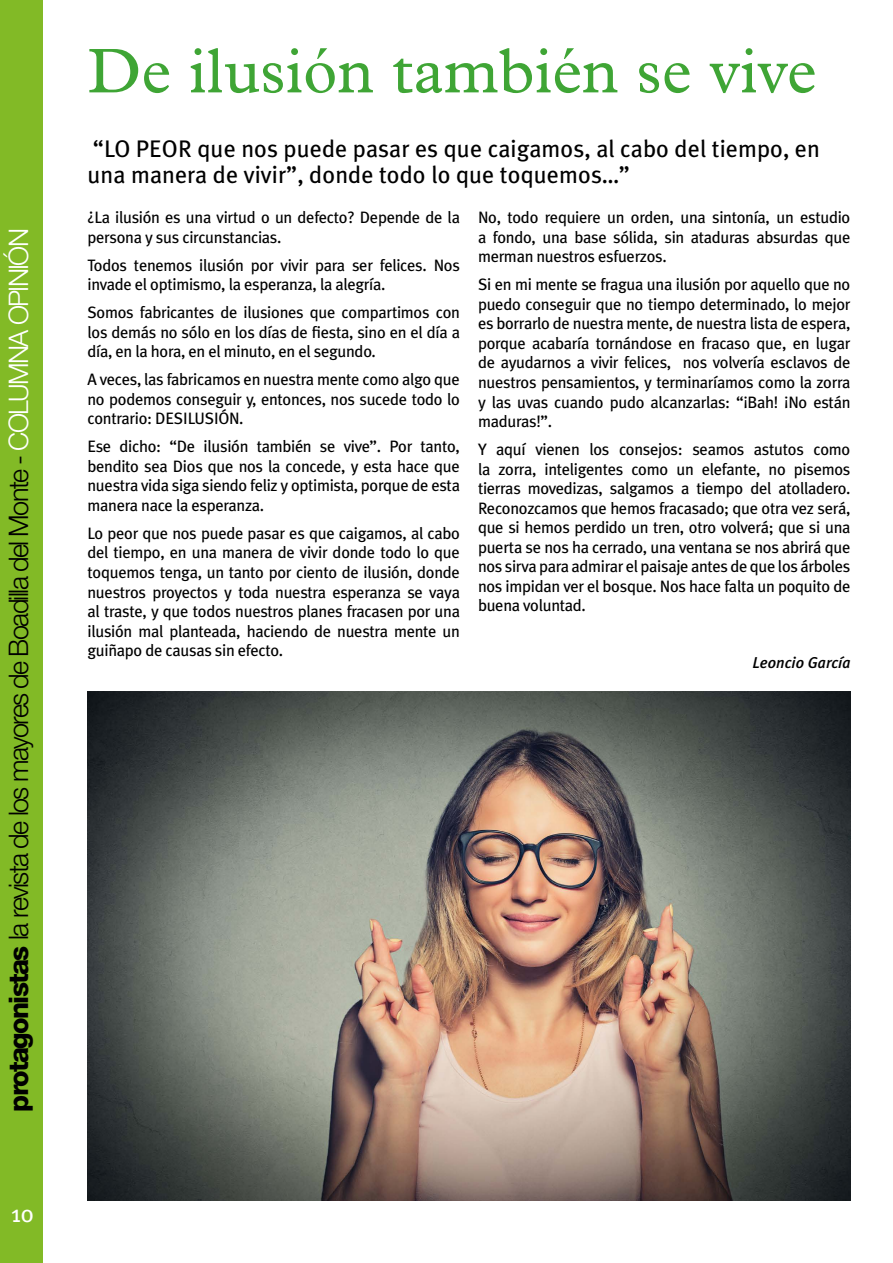
<style>
.page{position:relative;width:893px;height:1263px;background:#fff}
.page>*{position:absolute;margin:0;border:0;box-sizing:border-box;transform-origin:0 0}
.t1{font:63.6px "Plantin";color:#3fa535}
.t2{font:300 27px "Helvetica Neue";letter-spacing:-.06em;color:#000}
.t3{font:24px/25.5px "Meta Plus";color:#000}
.t4{font:24px "Meta Plus";color:#fff}
.t5{font:16.5px/19.5px "Meta Plus";letter-spacing:-.02em;color:#000;text-align:justify}
.t6{font:italic 500 15.75px "Meta Plus";color:#000}
.s1{font-weight:800}
.s2{color:#fff}
</style>
<div class="page">
<div style="left:0;top:0;width:43px;height:1263px;background:#82ba26"></div>
<img style="left:88px;top:692px;width:762px;height:508px">
<h2 class="t2" style="left:2px;top:1112px;width:885px;rotate:-90deg"><span class="s1">protagonistas</span> la revista de los mayores de Boadilla del Monte - <span class="s2">COLUMNA OPINIÓN</span></h2>
<h3 class="t4" style="left:11px;top:1200px;width:24px">10</h3>
<h1 class="t1" style="left:88px;top:35px;width:731px">De ilusión también se vive</h1>
<h3 class="t3" style="left:88px;top:136px;width:734px">“LO PEOR que nos puede pasar es que caigamos, al cabo del tiempo, en una manera de vivir”, donde todo lo que toquemos…”</h3>
<p class="t5" style="left:88px;top:208px;width:374px">¿La ilusión es una virtud o un defecto? Depende de la persona y sus circunstancias.</p>
<p class="t5" style="left:88px;top:255px;width:374px">Todos tenemos ilusión por vivir para ser felices. Nos invade el optimismo, la esperanza, la alegría.</p>
<p class="t5" style="left:88px;top:303px;width:374px">Somos fabricantes de ilusiones que compartimos con los demás no sólo en los días de fiesta, sino en el día a día, en la hora, en el minuto, en el segundo.</p>
<p class="t5" style="left:88px;top:370px;width:374px">A veces, las fabricamos en nuestra mente como algo que no podemos conseguir y, entonces, nos sucede todo lo contrario: DESILUSIÓN.</p>
<p class="t5" style="left:88px;top:437px;width:374px">Ese dicho: “De ilusión también se vive”. Por tanto, bendito sea Dios que nos la concede, y esta hace que nuestra vida siga siendo feliz y optimista, porque de esta manera nace la esperanza.</p>
<p class="t5" style="left:88px;top:523px;width:374px">Lo peor que nos puede pasar es que caigamos, al cabo del tiempo, en una manera de vivir donde todo lo que toquemos tenga, un tanto por ciento de ilusión, donde nuestros proyectos y toda nuestra esperanza se vaya al traste, y que todos nuestros planes fracasen por una ilusión mal planteada, haciendo de nuestra mente un guiñapo de causas sin efecto.</p>
<p class="t5" style="left:478px;top:208px;width:374px">No, todo requiere un orden, una sintonía, un estudio a fondo, una base sólida, sin ataduras absurdas que merman nuestros esfuerzos.</p>
<p class="t5" style="left:478px;top:275px;width:374px">Si en mi mente se fragua una ilusión por aquello que no puedo conseguir que no tiempo determinado, lo mejor es borrarlo de nuestra mente, de nuestra lista de espera, porque acabaría tornándose en fracaso que, en lugar de ayudarnos a vivir felices, nos volvería esclavos de nuestros pensamientos, y terminaríamos como la zorra y las uvas cuando pudo alcanzarlas: “¡Bah! ¡No están maduras!”.</p>
<p class="t5" style="left:478px;top:439px;width:374px">Y aquí vienen los consejos: seamos astutos como la zorra, inteligentes como un elefante, no pisemos tierras movedizas, salgamos a tiempo del atolladero.<br>Reconozcamos que hemos fracasado; que otra vez será, que si hemos perdido un tren, otro volverá; que si una puerta se nos ha cerrado, una ventana se nos abrirá que nos sirva para admirar el paisaje antes de que los árboles nos impidan ver el bosque. Nos hace falta un poquito de buena voluntad.</p>
<p class="t6" style="left:752px;top:654px;width:99px">Leoncio García</p>
</div>
